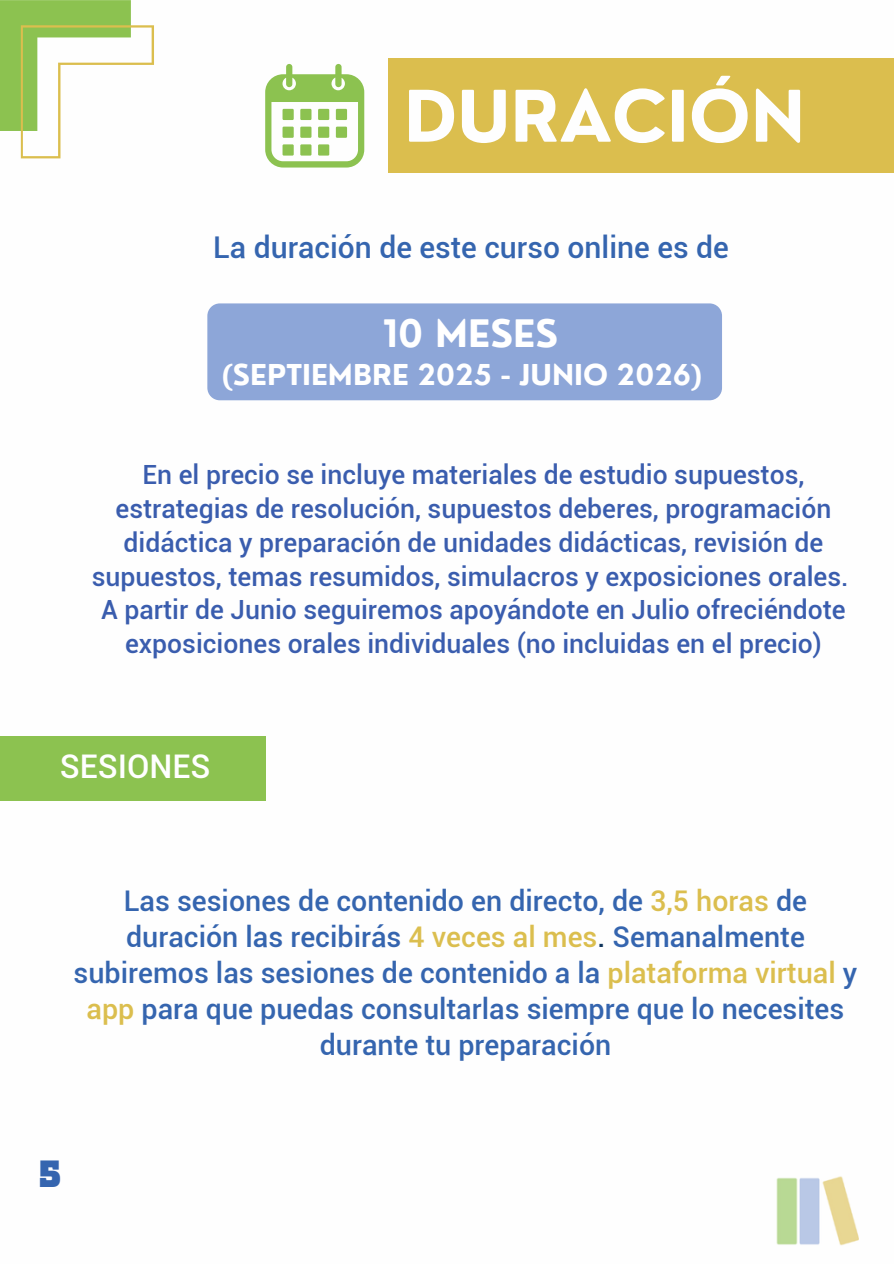
<style>
.page{position:relative;width:894px;height:1264px;background:#fff}
.page>*{position:absolute;margin:0;border:0;box-sizing:border-box;transform-origin:0 0}
.t1{font:700 69.3px "Nourd";color:#fefefe}
.t2{font:900 37.8px "TT Polls";color:#3565af}
.t3{font:700 36.9px "Nourd";color:#fff}
.t4{font:500 32.55px "Roboto";color:#fff}
.t5{font:500 30px "Roboto";color:#3565af}
.t6{font:500 28.5px/36px "Roboto";color:#3565af;text-align:center}
.t7{font:700 28.05px "Nourd";color:#fff}
.t8{font:500 26.4px/33.8px "Roboto";color:#3a5dae;text-align:center}
.s1{color:#dbbe4e}
.s2{color:#10355c}
</style>
<div class="page">
<div style="left:207px;top:303px;width:514px;height:97px;background:#8da6d8"></div>
<div style="left:388px;top:58px;width:505px;height:115px;background:#dbbe4e"></div>
<svg style="left:0;top:0;width:154px;height:158px"></svg>
<svg style="left:265px;top:64px;width:99px;height:103px"></svg>
<div style="left:282px;top:109px;width:11px;height:11px;background:#8cc250"></div>
<div style="left:282px;top:127px;width:11px;height:11px;background:#8cc250"></div>
<div style="left:282px;top:144px;width:11px;height:12px;background:#8cc250"></div>
<div style="left:300px;top:109px;width:11px;height:11px;background:#8cc250"></div>
<div style="left:300px;top:127px;width:11px;height:11px;background:#8cc250"></div>
<div style="left:300px;top:144px;width:11px;height:12px;background:#8cc250"></div>
<div style="left:318px;top:109px;width:11px;height:11px;background:#8cc250"></div>
<div style="left:318px;top:127px;width:11px;height:11px;background:#8cc250"></div>
<div style="left:318px;top:144px;width:11px;height:12px;background:#8cc250"></div>
<div style="left:336px;top:109px;width:11px;height:11px;background:#8cc250"></div>
<div style="left:336px;top:127px;width:11px;height:11px;background:#8cc250"></div>
<div style="left:0;top:736px;width:265px;height:65px;background:#8cc250"></div>
<img style="left:776px;top:1176px;width:82px;height:70px">
<h4 class="t1" style="left:404px;top:72px;width:403px">DURACIÓN</h4>
<p class="t5" style="left:213px;top:230px;width:517px">La duración de este curso online es de</p>
<p class="t3" style="left:382px;top:310px;width:177px">10 MESES</p>
<p class="t7" style="left:222px;top:357px;width:481px">(SEPTIEMBRE 2025 - JUNIO 2026)</p>
<p class="t8" style="left:92px;top:458px;width:758px">En el precio se incluye materiales de estudio supuestos, estrategias de resolución, supuestos deberes, programación didáctica y preparación de unidades didácticas, revisión de supuestos, temas resumidos, simulacros y exposiciones orales.</p>
<h1 class="t8" style="left:101px;top:593px;width:745px">A partir de Junio seguiremos apoyándote en Julio ofreciéndote exposiciones orales individuales (no incluidas en el precio)</h1>
<h2 class="t4" style="left:60px;top:747px;width:152px">SESIONES</h2>
<h3 class="t4" style="left:60px;top:762px;width:152px">SESIONES</h3>
<p class="t6" style="left:74px;top:883px;width:785px">Las sesiones de contenido en directo, de <span class="s1">3,5 horas</span> de duración las recibirás <span class="s1">4 veces al mes</span><span class="s2">.</span> Semanalmente subiremos las sesiones de contenido a la <span class="s1">plataforma virtual</span> y <span class="s1">app</span> para que puedas consultarlas siempre que lo necesites durante tu preparación</p>
<h2 class="t2" style="left:38px;top:1156px;width:26px">5</h2>
</div>
